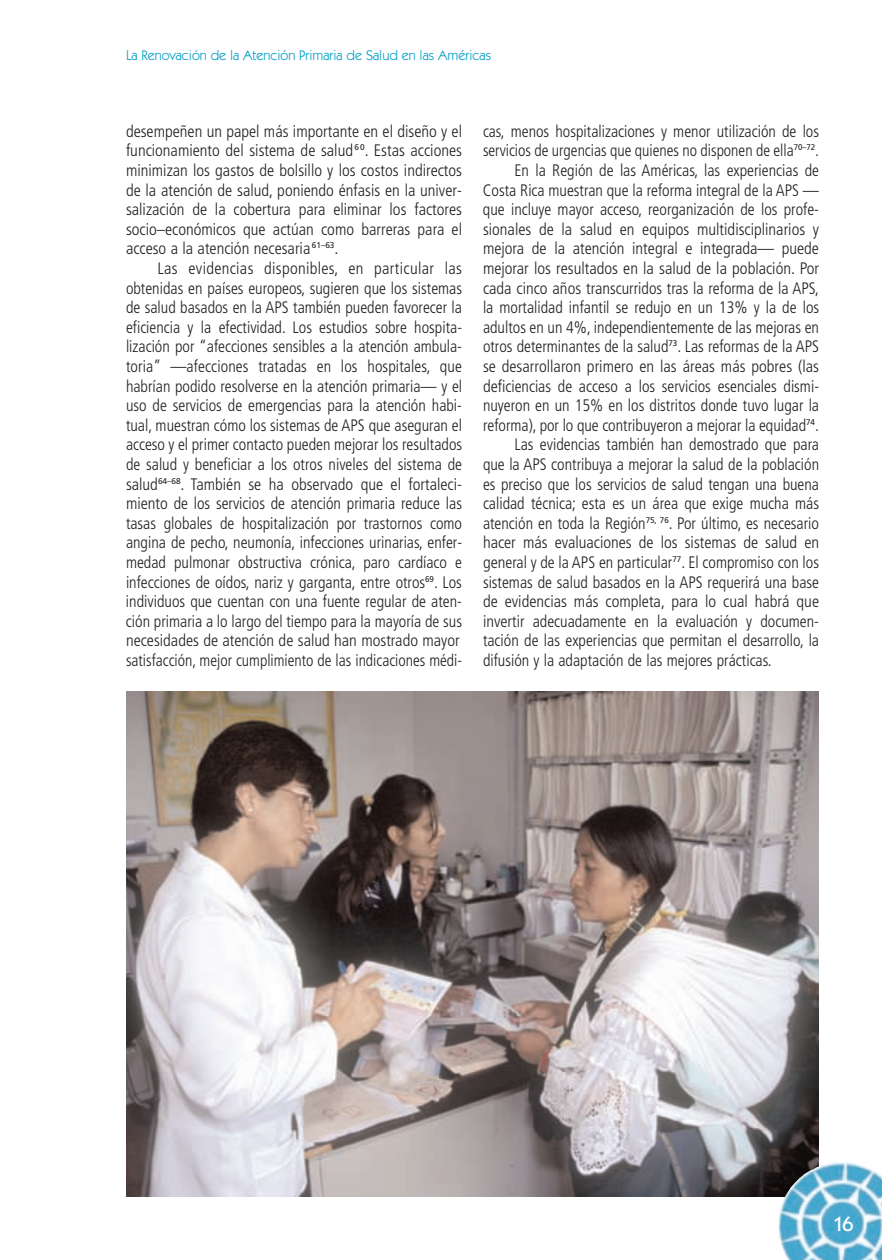
<style>
.page{position:relative;width:882px;height:1260px;background:#fff}
.page>*{position:absolute;margin:0;border:0;box-sizing:border-box;transform-origin:0 0}
.t1{font:500 21px "Itc Kabel";color:#fff}
.t2{font:300 condensed 16.62px/19.6px "Frutiger";color:#231f20;text-align:justify}
.t3{font:300 condensed 16.62px "Frutiger";color:#231f20;scale:.95 1}
.t4{font:14px "Itc Kabel";color:#009dc5}
</style>
<div class="page">
<img style="left:126px;top:692px;width:693px;height:505px">
<img style="left:778px;top:1162px;width:104px;height:98px">
<p class="t4" style="left:126px;top:50px;width:367px">La Renovación de la Atención Primaria de Salud en las Américas</p>
<p class="t2" style="left:126px;top:122px;width:338px">desempeñen un papel más importante en el diseño y el funcionamiento del sistema de salud <sup>60</sup>. Estas acciones minimizan los gastos de bolsillo y los costos indirectos de la atención de salud, poniendo énfasis en la univer&shy;salización de la cobertura para eliminar los factores socio–económicos que actúan como barreras para el acceso a la atención necesaria <sup>61–63</sup>.</p>
<p class="t2" style="left:126px;top:260px;width:338px;text-align:left;text-indent:32px">Las evidencias disponibles, en particular las obtenidas en países europeos, sugieren que los sistemas de salud basados en la APS también pueden favorecer la eficiencia y la efectividad. Los estudios sobre hospita&shy;lización por “afecciones sensibles a la atención ambula&shy;toria” —afecciones tratadas en los hospitales, que habrían podido resolverse en la atención primaria— y el uso de servicios de emergencias para la atención habi&shy;tual, muestran cómo los sistemas de APS que aseguran el acceso y el primer contacto pueden mejorar los resultados de salud y beneficiar a los otros niveles del sistema de salud<sup>64–68</sup>. También se ha observado que el fortaleci&shy;miento de los servicios de atención primaria reduce las tasas globales de hospitalización por trastornos como angina de pecho, neumonía, infecciones urinarias, enfer&shy;medad pulmonar obstructiva crónica, paro cardíaco e infecciones de oídos, nariz y garganta, entre otros<sup>69</sup>. Los individuos que cuentan con una fuente regular de aten&shy;ción primaria a lo largo del tiempo para la mayoría de sus necesidades de atención de salud han mostrado mayor satisfacción, mejor cumplimiento de las indicaciones médi-</p>
<p class="t3" style="left:483px;top:124px;width:355px">cas, menos hospitalizaciones y menor utilización de los</p>
<p class="t3" style="left:483px;top:144px;width:355px">servicios de urgencias que quienes no disponen de ella<sup>70–72</sup>.</p>
<p class="t2" style="left:514px;top:162px;width:306px">En la Región de las Américas, las experiencias de</p>
<p class="t2" style="left:483px;top:181px;width:338px">Costa Rica muestran que la reforma integral de la APS —</p>
<p class="t2" style="left:483px;top:201px;width:338px">que incluye mayor acceso, reorganización de los profe-</p>
<p class="t2" style="left:483px;top:220px;width:338px">sionales de la salud en equipos multidisciplinarios y</p>
<p class="t2" style="left:483px;top:240px;width:338px">mejora de la atención integral e integrada— puede</p>
<p class="t2" style="left:483px;top:260px;width:338px">mejorar los resultados en la salud de la población. Por</p>
<p class="t2" style="left:483px;top:279px;width:338px">cada cinco años transcurridos tras la reforma de la APS,</p>
<p class="t2" style="left:483px;top:299px;width:338px">la mortalidad infantil se redujo en un 13% y la de los</p>
<p class="t2" style="left:483px;top:318px;width:338px">adultos en un 4%, independientemente de las mejoras en</p>
<p class="t2" style="left:483px;top:338px;width:338px">otros determinantes de la salud<sup>73</sup>. Las reformas de la APS</p>
<p class="t2" style="left:483px;top:358px;width:338px">se desarrollaron primero en las áreas más pobres (las</p>
<p class="t2" style="left:483px;top:377px;width:338px">deficiencias de acceso a los servicios esenciales dismi-</p>
<p class="t2" style="left:483px;top:397px;width:338px">nuyeron en un 15% en los distritos donde tuvo lugar la</p>
<p class="t2" style="left:483px;top:416px;width:337px">reforma), por lo que contribuyeron a mejorar la equidad<sup>74</sup>.</p>
<p class="t2" style="left:515px;top:436px;width:306px">Las evidencias también han demostrado que para</p>
<p class="t2" style="left:483px;top:456px;width:338px">que la APS contribuya a mejorar la salud de la población</p>
<p class="t2" style="left:483px;top:475px;width:338px">es preciso que los servicios de salud tengan una buena</p>
<p class="t2" style="left:483px;top:495px;width:338px">calidad técnica; esta es un área que exige mucha más</p>
<p class="t2" style="left:483px;top:514px;width:338px">atención en toda la Región<sup>75,</sup> <sup>76</sup>. Por último, es necesario</p>
<p class="t2" style="left:483px;top:534px;width:338px">hacer más evaluaciones de los sistemas de salud en</p>
<p class="t2" style="left:483px;top:554px;width:338px">general y de la APS en particular<sup>77</sup>. El compromiso con los</p>
<p class="t2" style="left:483px;top:573px;width:338px">sistemas de salud basados en la APS requerirá una base</p>
<p class="t2" style="left:483px;top:593px;width:338px">de evidencias más completa, para lo cual habrá que</p>
<p class="t2" style="left:483px;top:612px;width:338px">invertir adecuadamente en la evaluación y documen-</p>
<p class="t2" style="left:483px;top:632px;width:338px">tación de las experiencias que permitan el desarrollo, la</p>
<p class="t2" style="left:483px;top:652px;width:290px">difusión y la adaptación de las mejores prácticas.</p>
<p class="t1" style="left:833px;top:1216px;width:23px">16</p>
</div>
